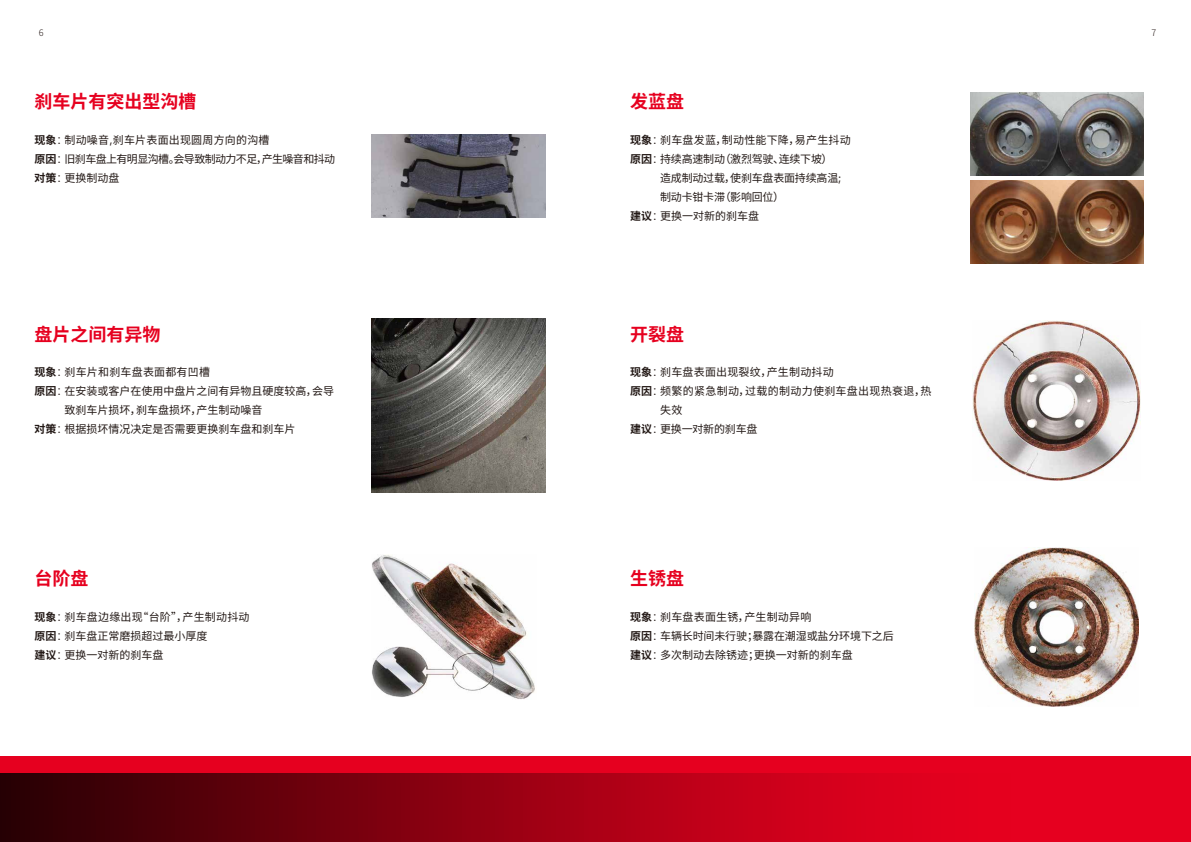
<style>
.page{position:relative;width:1191px;height:842px;background:#fff}
.page>*{position:absolute;margin:0;border:0;box-sizing:border-box;transform-origin:0 0}
.t1{font:700 18px "Noto Sans CJ Ksc";color:#e6001f}
.t2{font:11px/19px "Noto Sans CJ Ksc";color:#221815}
.t3{font:11px/19px "Noto Sans CJ Ksc";letter-spacing:-.02em;color:#221815}
.t4{font:700 11px/19px "Noto Sans CJ Ksc";color:#221815;text-align:justify}
.t5{font:11px/19px "Noto Sans CJ Ksc";letter-spacing:.025em;color:#221815}
.t6{font:11px/19px "Noto Sans CJ Ksc";letter-spacing:-.055em;color:#221815}
.t7{font:300 9px "Noto Sans CJ Ksc";color:#231614}
.s1{font-weight:300}
</style>
<div class="page">
<img style="left:372px;top:134px;width:173px;height:83px">
<img style="left:974px;top:547px;width:164px;height:159px">
<img style="left:973px;top:321px;width:168px;height:159px">
<img style="left:372px;top:555px;width:163px;height:144px">
<img style="left:372px;top:319px;width:173px;height:173px">
<img style="left:970px;top:92px;width:173px;height:83px">
<img style="left:970px;top:181px;width:173px;height:83px">
<div style="left:0;top:756px;width:1191px;height:86px;background:#e6001f"></div>
<svg style="left:0;top:774px;width:880px;height:68px;background:#870010"></svg>
<p class="t7" style="left:39px;top:27px;width:6px">6</p>
<p class="t7" style="left:1151px;top:27px;width:6px">7</p>
<h1 class="t1" style="left:34px;top:91px;width:164px">刹车片有突出型沟槽</h1>
<p class="t4" style="left:34px;top:130px;width:34px">现象<span class="s1">：</span>原因<span class="s1">：</span>对策<span class="s1">：</span></p>
<p class="t6" style="left:64px;top:130px;width:272px">制动噪音,刹车片表面出现圆周方向的沟槽<br>旧刹车盘上有明显沟槽。会导致制动力不足，产生噪音和抖动更换制动盘</p>
<h1 class="t1" style="left:34px;top:324px;width:128px">盘片之间有异物</h1>
<p class="t4" style="left:34px;top:363px;width:34px">现象<span class="s1">：</span>原因<span class="s1">：</span></p>
<p class="t4" style="left:34px;top:420px;width:34px">对策<span class="s1">：</span></p>
<p class="t2" style="left:64px;top:363px;width:271px">刹车片和刹车盘表面都有凹槽<br>在安装或客户在使用中盘片之间有异物且硬度较高，会导致刹车片损坏，刹车盘损坏，产生制动噪音<br>根据损坏情况决定是否需要更换刹车盘和刹车片</p>
<h1 class="t1" style="left:34px;top:568px;width:56px">台阶盘</h1>
<p class="t4" style="left:34px;top:607px;width:34px">现象<span class="s1">：</span>原因<span class="s1">：</span>建议<span class="s1">：</span></p>
<p class="t2" style="left:64px;top:607px;width:187px">刹车盘边缘出现“台阶”，产生制动抖动刹车盘正常磨损超过最小厚度<br>更换一对新的刹车盘</p>
<h1 class="t1" style="left:630px;top:91px;width:55px">发蓝盘</h1>
<p class="t4" style="left:630px;top:130px;width:34px">现象<span class="s1">：</span>原因<span class="s1">：</span></p>
<p class="t3" style="left:660px;top:130px;width:192px">刹车盘发蓝，制动性能下降，易产生抖动持续高速制动（激烈驾驶、连续下坡）<br>造成制动过载，使刹车盘表面持续高温;制动卡钳卡滞（影响回位）<br>更换一对新的刹车盘</p>
<p class="t4" style="left:630px;top:206px;width:34px">建议<span class="s1">：</span></p>
<h1 class="t1" style="left:630px;top:324px;width:55px">开裂盘</h1>
<p class="t4" style="left:630px;top:363px;width:34px">现象<span class="s1">：</span>原因<span class="s1">：</span></p>
<p class="t4" style="left:630px;top:420px;width:34px">建议<span class="s1">：</span></p>
<p class="t5" style="left:660px;top:363px;width:273px">刹车盘表面出现裂纹，产生制动抖动<br>频繁的紧急制动，过载的制动力使刹车盘出现热衰退，热失效<br>更换一对新的刹车盘</p>
<h1 class="t1" style="left:630px;top:568px;width:55px">生锈盘</h1>
<p class="t4" style="left:630px;top:607px;width:34px">现象<span class="s1">：</span>原因<span class="s1">：</span>建议<span class="s1">：</span></p>
<p class="t2" style="left:660px;top:607px;width:235px">刹车盘表面生锈，产生制动异响<br>车辆长时间未行驶；暴露在潮湿或盐分环境下之后多次制动去除锈迹；更换一对新的刹车盘</p>
</div>
